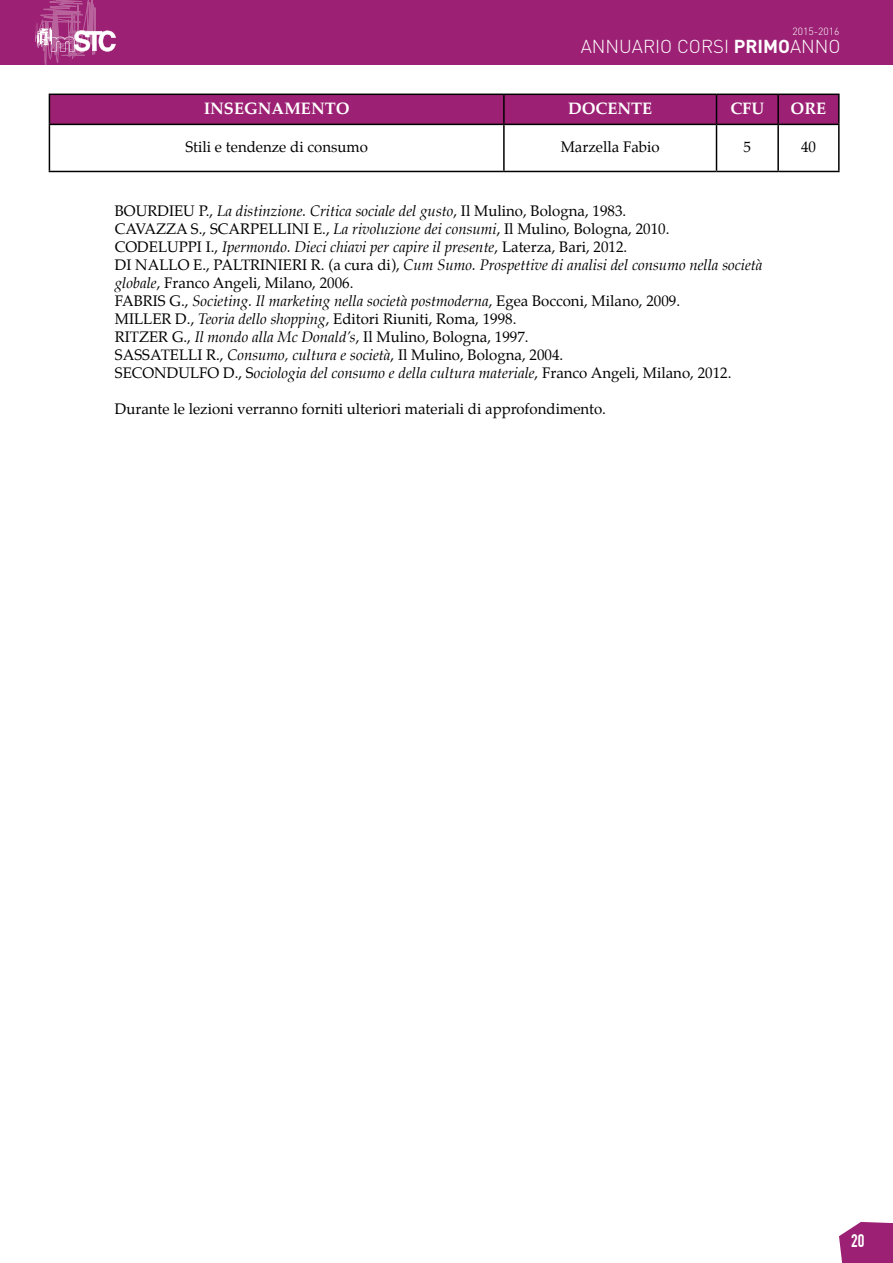
<style>
.page{position:relative;width:893px;height:1263px;background:#fff}
.page>*{position:absolute;margin:0;border:0;box-sizing:border-box;transform-origin:0 0}
.t1{font:300 18.45px "DIN";color:#fff}
.t2{font:700 17.85px "DIN Condensed";color:#fff}
.t3{font:700 16.5px "Palatino";color:#fff}
.t4{font:15px/18px "Palatino";color:#000}
.t5{font:300 10.35px "DIN";color:#fff}
.s1{font-weight:700}
.s2{font-style:italic}
</style>
<div class="page">
<svg style="left:839px;top:1222px;width:54px;height:41px;background:#a53681"></svg>
<div style="left:0;top:0;width:893px;height:65px;background:#9c2174"></div>
<svg style="left:35px;top:0;width:81px;height:65px"></svg>
<svg style="left:49px;top:94px;width:789px;height:30px;background:#941f6e"></svg>
<hr style="left:778px;top:94px;width:62px;height:1px;background:#000">
<hr style="left:777px;top:95px;width:2px;height:29px;background:#000">
<hr style="left:838px;top:95px;width:2px;height:29px;background:#000">
<hr style="left:49px;top:124px;width:455px;height:1px;background:#000">
<hr style="left:49px;top:125px;width:1px;height:46px;background:#000">
<hr style="left:504px;top:124px;width:212px;height:1px;background:#000">
<hr style="left:503px;top:125px;width:2px;height:46px;background:#000">
<hr style="left:716px;top:124px;width:62px;height:1px;background:#000">
<hr style="left:716px;top:125px;width:1px;height:46px;background:#000">
<hr style="left:778px;top:124px;width:62px;height:1px;background:#000">
<hr style="left:777px;top:125px;width:2px;height:46px;background:#000">
<hr style="left:838px;top:125px;width:2px;height:46px;background:#000">
<hr style="left:49px;top:171px;width:455px;height:1px;background:#000">
<hr style="left:504px;top:171px;width:212px;height:1px;background:#000">
<hr style="left:716px;top:171px;width:62px;height:1px;background:#000">
<hr style="left:778px;top:171px;width:62px;height:1px;background:#000">
<p class="t5" style="left:793px;top:25px;width:49px">2015-2016</p>
<p class="t1" style="left:581px;top:35px;width:261px">ANNUARIO CORSI <span class="s1">PRIMO</span>ANNO</p>
<p class="t3" style="left:204px;top:94px;width:147px">INSEGNAMENTO</p>
<p class="t3" style="left:568px;top:94px;width:86px">DOCENTE</p>
<p class="t3" style="left:730px;top:94px;width:35px">CFU</p>
<p class="t3" style="left:791px;top:94px;width:37px">ORE</p>
<p class="t4" style="left:185px;top:138px;width:184px">Stili e tendenze di consumo</p>
<p class="t4" style="left:561px;top:138px;width:100px">Marzella Fabio</p>
<p class="t4" style="left:744px;top:138px;width:9px">5</p>
<p class="t4" style="left:801px;top:138px;width:16px">40</p>
<p class="t4" style="left:115px;top:202px;width:649px">BOURDIEU P., <span class="s2">La distinzione. Critica sociale del gusto</span>, Il Mulino, Bologna, 1983.<br>CAVAZZA S., SCARPELLINI E., <span class="s2">La rivoluzione dei consumi</span>, Il Mulino, Bologna, 2010.<br>CODELUPPI I., <span class="s2">Ipermondo. Dieci chiavi per capire il presente</span>, Laterza, Bari, 2012.<br>DI NALLO E., PALTRINIERI R. (a cura di), <span class="s2">Cum Sumo. Prospettive di analisi del consumo nella società globale</span>, Franco Angeli, Milano, 2006.<br>FABRIS G., <span class="s2">Societing. Il marketing nella società postmoderna</span>, Egea Bocconi, Milano, 2009.<br>MILLER D., <span class="s2">Teoria dello shopping</span>, Editori Riuniti, Roma, 1998.<br>RITZER G., <span class="s2">Il mondo alla Mc Donald’s</span>, Il Mulino, Bologna, 1997.<br>SASSATELLI R., <span class="s2">Consumo, cultura e società</span>, Il Mulino, Bologna, 2004.<br>SECONDULFO D., S<span class="s2">ociologia del consumo e della cultura materiale</span>, Franco Angeli, Milano, 2012.</p>
<p class="t4" style="left:115px;top:400px;width:493px">Durante le lezioni verranno forniti ulteriori materiali di approfondimento.</p>
<p class="t2" style="left:851px;top:1230px;width:15px">20</p>
</div>
